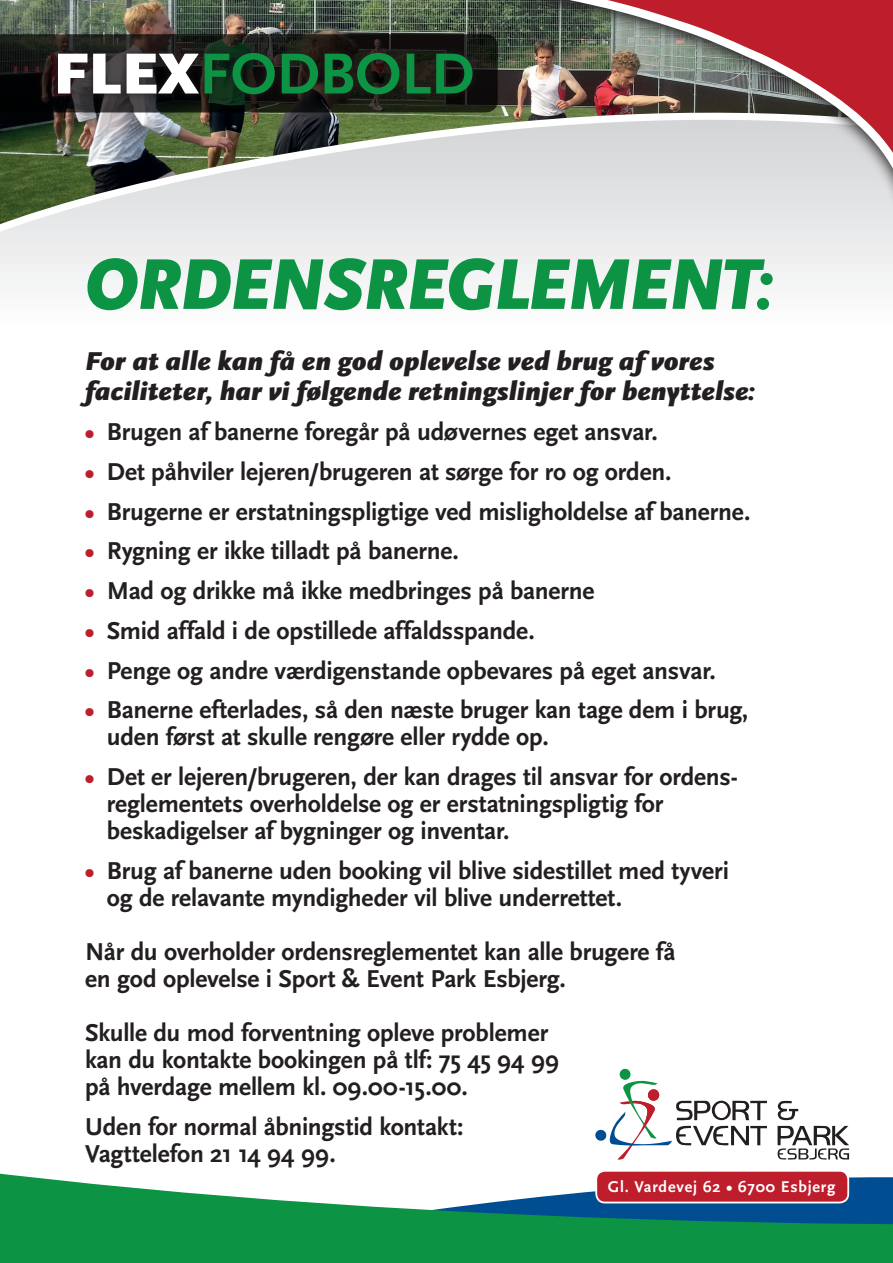
<style>
.page{position:relative;width:893px;height:1263px;background:#fff}
.page>*{position:absolute;margin:0;border:0;box-sizing:border-box;transform-origin:0 0}
.t1{font:italic 900 75px "Scala Sans";letter-spacing:-.015em;color:#0d9344;scale:.9 1}
.t2{font:italic 900 27px/30px "Scala Sans";color:#231f20}
.t3{font:700 25.5px/27px "Scala Sans";letter-spacing:-.01em;color:#231f20}
.t4{font:700 16.2px "Scala Sans";letter-spacing:.05em;color:#fff}
.s1{color:#be1d2c}
</style>
<div class="page">
<img style="left:0;top:0;width:893px;height:285px">
<svg style="left:0;top:1173px;width:893px;height:90px;fill:#0d9344"></svg>
<svg style="left:777px;top:1100px;width:72px;height:60px"></svg>
<svg style="left:619px;top:1068px;width:12px;height:12px"></svg>
<svg style="left:595px;top:1080px;width:172px;height:80px"></svg>
<div style="left:596px;top:1171px;width:252px;height:31px;background:#be1d2c;border-radius:9px"></div>
<div style="left:595px;top:1170px;width:254px;height:33px;border:2px solid #fff;border-radius:9px"></div>
<h1 class="t1" style="left:85px;top:244px;width:767px">ORDENSREGLEMENT:</h1>
<p class="t2" style="left:85px;top:348px;width:672px">For at alle kan få en god oplevelse ved brug af vores faciliteter, har vi følgende retningslinjer for benyttelse:</p>
<p class="t3" style="left:85px;top:419px;width:574px"><span class="s1">•</span> Brugen af banerne foregår på udøvernes eget ansvar.</p>
<p class="t3" style="left:85px;top:459px;width:588px"><span class="s1">•</span> Det påhviler lejeren/brugeren at sørge for ro og orden.</p>
<p class="t3" style="left:85px;top:498px;width:667px"><span class="s1">•</span> Brugerne er erstatningspligtige ved misligholdelse af banerne.</p>
<p class="t3" style="left:85px;top:538px;width:375px"><span class="s1">•</span> Rygning er ikke tilladt på banerne.</p>
<p class="t3" style="left:85px;top:578px;width:511px"><span class="s1">•</span> Mad og drikke må ikke medbringes på banerne</p>
<p class="t3" style="left:85px;top:618px;width:451px"><span class="s1">•</span> Smid affald i de opstillede affaldsspande.</p>
<p class="t3" style="left:85px;top:657px;width:632px"><span class="s1">•</span> Penge og andre værdigenstande opbevares på eget ansvar.</p>
<p class="t3" style="left:107px;top:697px;width:643px;text-indent:-22px"><span class="s1">•</span> Banerne efterlades, så den næste bruger kan tage dem i brug, uden først at skulle rengøre eller rydde op.</p>
<p class="t3" style="left:107px;top:764px;width:632px;text-indent:-22px"><span class="s1">•</span> Det er lejeren/brugeren, der kan drages til ansvar for ordens&shy;reglementets overholdelse og er erstatningspligtig for beskadigelser af bygninger og inventar.</p>
<p class="t3" style="left:107px;top:858px;width:624px;text-indent:-22px"><span class="s1">•</span> Brug af banerne uden booking vil blive sidestillet med tyveri og de relavante myndigheder vil blive underrettet.</p>
<p class="t3" style="left:85px;top:939px;width:592px">Når du overholder ordensreglementet kan alle brugere få en god oplevelse i Sport &amp; Event Park Esbjerg.</p>
<p class="t3" style="left:85px;top:1020px;width:475px">Skulle du mod forventning opleve problemer kan du kontakte bookingen på tlf: 75 45 94 99 på hverdage mellem kl. 09.00-15.00.</p>
<p class="t3" style="left:85px;top:1114px;width:380px">Uden for normal åbningstid kontakt:<br>Vagttelefon 21 14 94 99.</p>
<p class="t4" style="left:608px;top:1177px;width:229px">Gl. Vardevej 62 • 6700 Esbjerg</p>
</div>
